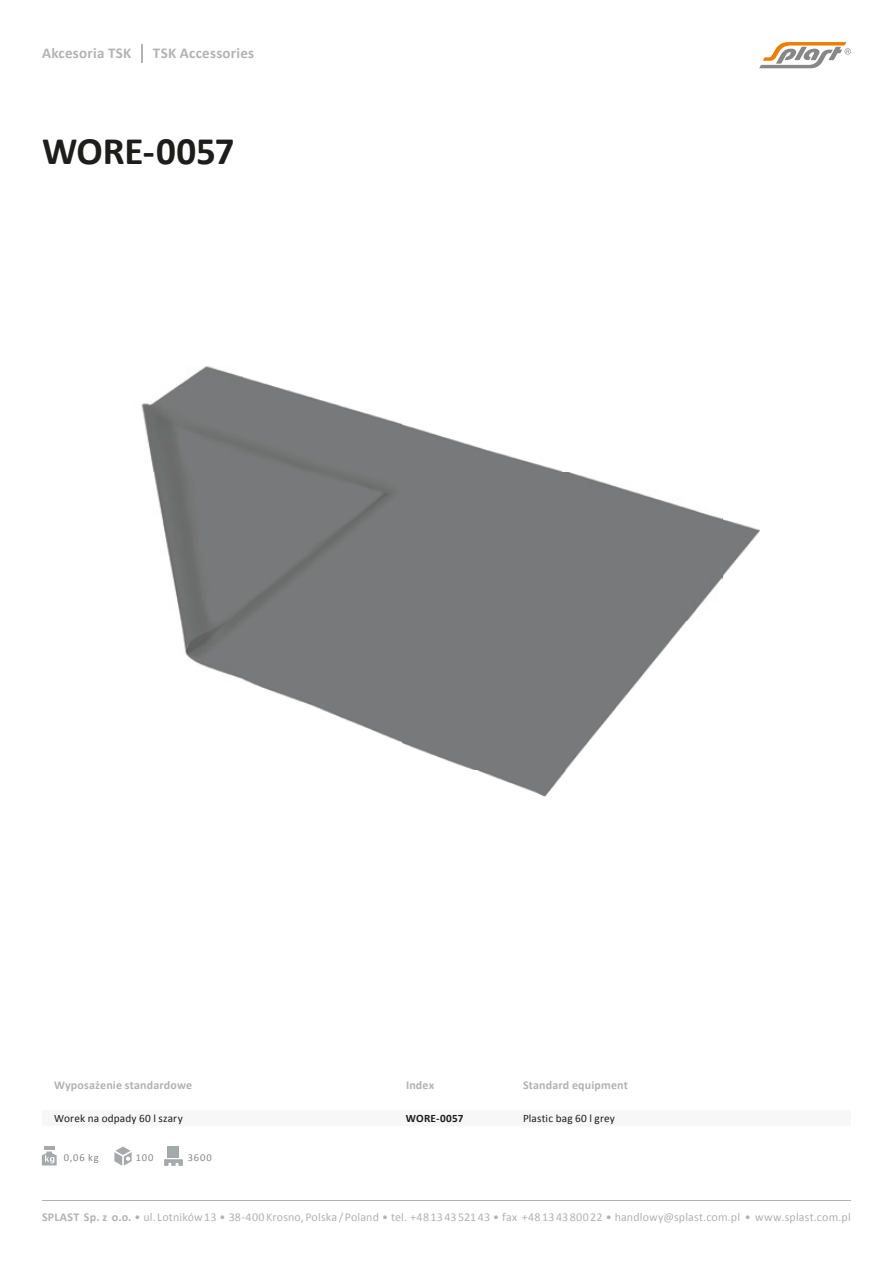
<style>
.page{position:relative;width:893px;height:1263px;background:#fff}
.page>*{position:absolute;margin:0;border:0;box-sizing:border-box;transform-origin:0 0}
.t1{font:700 39px "Calibri";letter-spacing:-.005em;color:#1d1d1b}
.t2{font:700 15px "Calibri";letter-spacing:.02em;color:#b3b3b3}
.t3{font:12px "Calibri";letter-spacing:.01em;color:#b2b2b2}
.t4{font:700 12px "Calibri";letter-spacing:.015em;color:#b2b2b2}
.t5{font:11.25px "Calibri";letter-spacing:.015em;color:#1d1d1b}
.t6{font:700 11.25px "Calibri";letter-spacing:.015em;color:#1d1d1b}
.t7{font:10.5px "Calibri";letter-spacing:.08em;color:#878787}
.s1{font-weight:700}
</style>
<div class="page">
<img style="left:141px;top:366px;width:619px;height:431px">
<div style="left:42px;top:1110px;width:809px;height:15px;background:#f7f7f7"></div>
<svg style="left:759px;top:42px;width:92px;height:26px"></svg>
<hr style="left:42px;top:1200px;width:809px;height:1px;background:#b2b2b2">
<svg style="left:42px;top:1147px;width:15px;height:18px"></svg>
<svg style="left:114px;top:1146px;width:18px;height:20px"></svg>
<div style="left:168px;top:1146px;width:11px;height:11px;background:#a6a9aa"></div>
<svg style="left:164px;top:1159px;width:19px;height:7px"></svg>
<svg style="left:142px;top:45px;width:1px;height:18px"></svg>
<p class="t2" style="left:42px;top:44px;width:91px">Akcesoria TSK</p>
<p class="t2" style="left:153px;top:44px;width:103px">TSK Accessories</p>
<h1 class="t1" style="left:42px;top:126px;width:194px">WORE-0057</h1>
<p class="t4" style="left:54px;top:1077px;width:140px">Wyposażenie standardowe</p>
<p class="t4" style="left:406px;top:1077px;width:30px">Index</p>
<p class="t4" style="left:523px;top:1077px;width:107px">Standard equipment</p>
<p class="t5" style="left:54px;top:1111px;width:130px">Worek na odpady 60 l szary</p>
<p class="t6" style="left:406px;top:1111px;width:59px">WORE-0057</p>
<p class="t5" style="left:523px;top:1111px;width:93px">Plastic bag 60 l grey</p>
<p class="t7" style="left:64px;top:1151px;width:36px">0,06 kg</p>
<p class="t7" style="left:136px;top:1150px;width:19px">100</p>
<p class="t7" style="left:188px;top:1150px;width:25px">3600</p>
<p class="t3" style="left:42px;top:1209px;width:810px"><span class="s1">SPLAST Sp. z o.o.</span> • ul. Lotników 13 • 38-400 Krosno, Polska / Poland • tel. +48 13 43 521 43 • fax +48 13 43 800 22 • handlowy@splast.com.pl • www.splast.com.pl</p>
</div>
